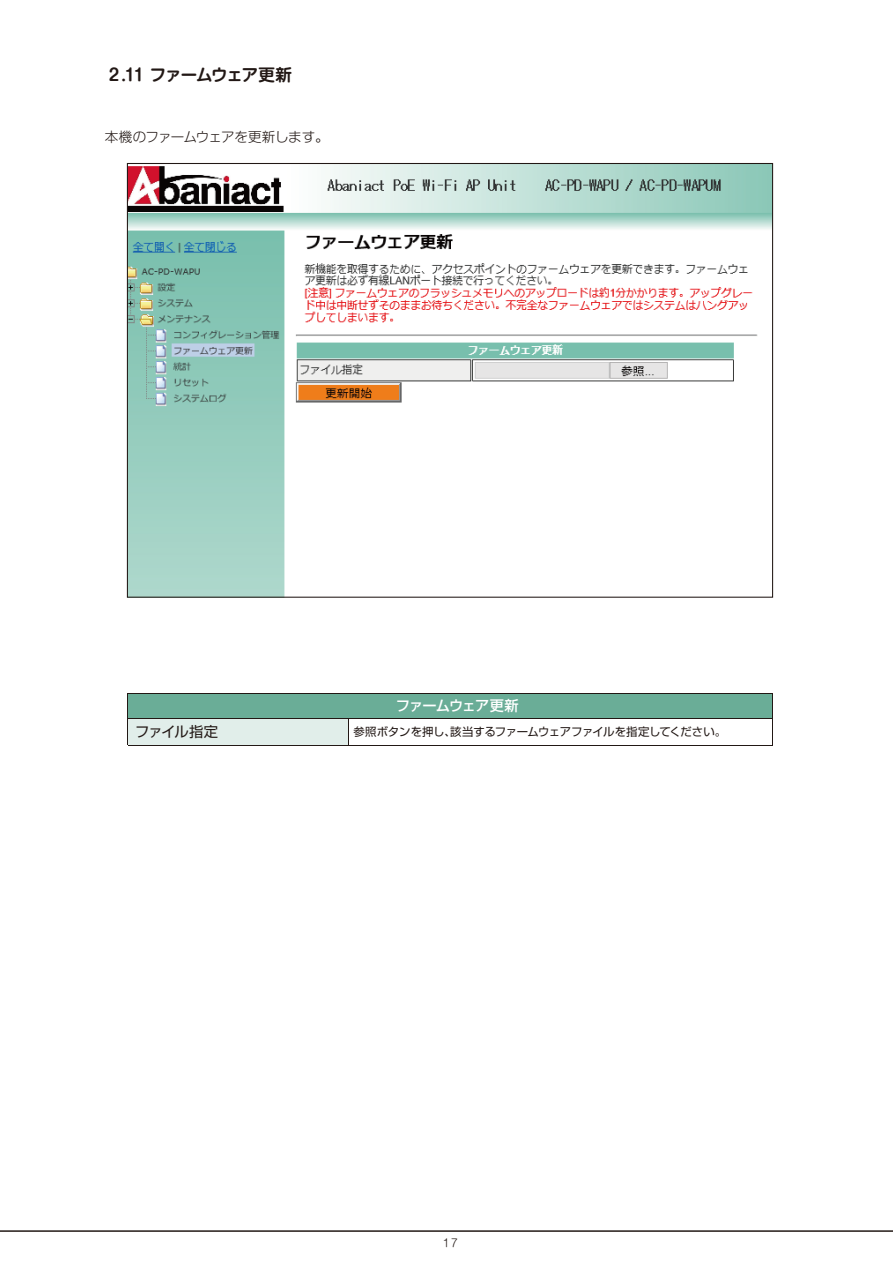
<style>
.page{position:relative;width:893px;height:1263px;background:#fff}
.page>*{position:absolute;margin:0;border:0;box-sizing:border-box;transform-origin:0 0}
.t1{font:700 16.5px "Shin M Go Pr 6 N De";letter-spacing:-.065em;color:#221815}
.t2{font:500 14.25px "Shin Go Pr 6 N";letter-spacing:-.065em;color:#fff}
.t3{font:14.25px "Shin Go Pr 6 N";letter-spacing:-.055em;color:#221815}
.t4{font:300 13.5px "Shin M Go Pr 6 N";letter-spacing:-.035em;color:#221815}
.t5{font:11.4px "Shin Go Pr 6 N";letter-spacing:-.03em;color:#221815}
.t6{font:300 10.8px "Shin M Go Pr 6 N";color:#221815}
</style>
<div class="page">
<hr style="left:0;top:1230px;width:893px;height:2px;background:#221815">
<div style="left:128px;top:694px;width:645px;height:24px;background:#6aad97"></div>
<div style="left:128px;top:718px;width:221px;height:27px;background:#e1eeea"></div>
<svg style="left:348px;top:719px;width:1px;height:26px"></svg>
<hr style="left:127px;top:693px;width:1px;height:52px;background:#221815">
<hr style="left:772px;top:695px;width:1px;height:50px;background:#221815">
<hr style="left:128px;top:693px;width:645px;height:1px;background:#221815">
<hr style="left:128px;top:718px;width:645px;height:1px;background:#221815">
<hr style="left:128px;top:745px;width:645px;height:1px;background:#221815">
<img style="left:129px;top:165px;width:642px;height:431px">
<h1 class="t1" style="left:106px;top:61px;width:188px">２.11 ファームウェア更新</h1>
<p class="t4" style="left:105px;top:126px;width:226px">本機のファームウェアを更新します。</p>
<p class="t2" style="left:396px;top:693px;width:124px">ファームウェア更新</p>
<p class="t3" style="left:135px;top:719px;width:85px">ファイル指定</p>
<p class="t5" style="left:353px;top:722px;width:374px">参照ボタンを押し、該当するファームウェアファイルを指定してください。</p>
<p class="t6" style="left:443px;top:1234px;width:16px">17</p>
</div>
